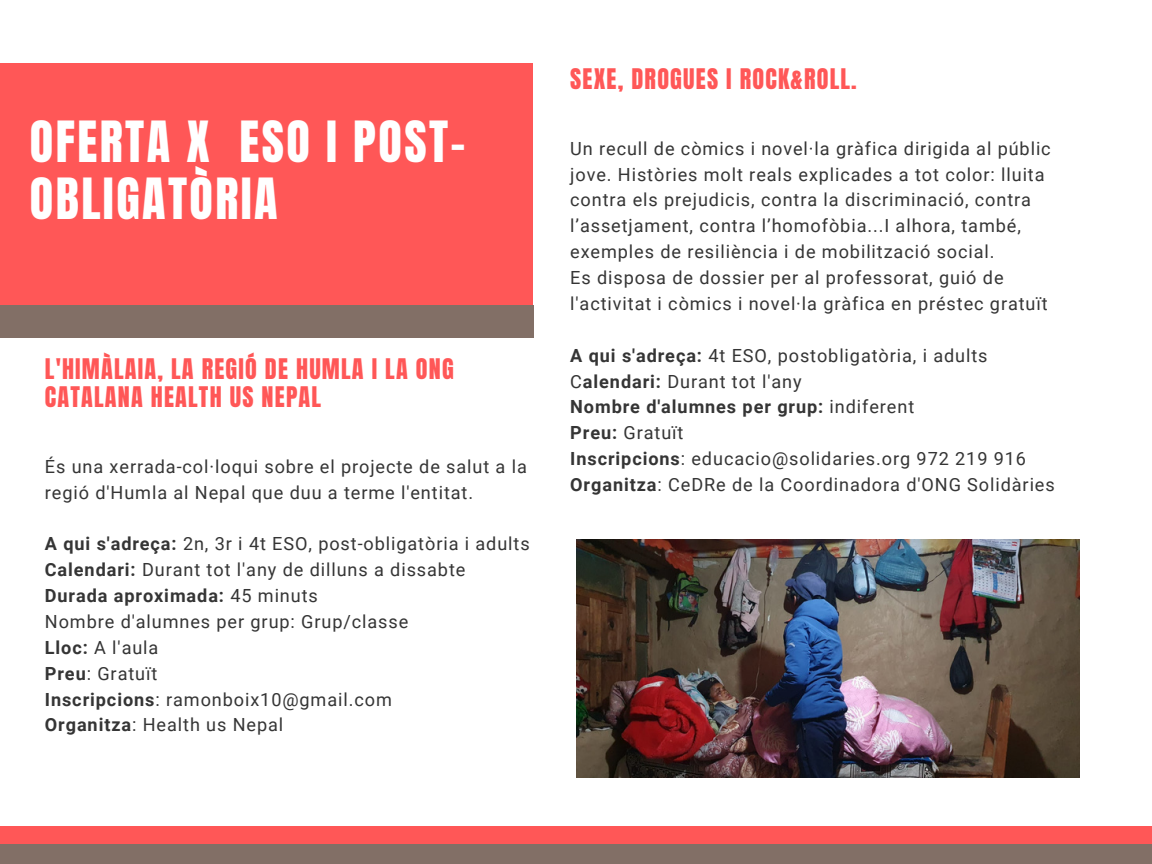
<style>
.page{position:relative;width:1152px;height:864px;background:#fff}
.page>*{position:absolute;margin:0;border:0;box-sizing:border-box;transform-origin:0 0}
.t1{font:48.3px/57.3px "Anton";letter-spacing:.05em;color:#fff}
.t2{font:24.15px/28.2px "Anton";letter-spacing:.05em;color:#ff5757}
.t3{font:18.15px/25.8px "Roboto";letter-spacing:.05em;color:#353535}
.t4{font:700 18.15px "Roboto";letter-spacing:.05em;color:#353535}
.s1{font-weight:700}
.s2{font-weight:400}
</style>
<div class="page">
<div style="left:0;top:827px;width:1152px;height:37px;background:#ff5757"></div>
<div style="left:0;top:63px;width:533px;height:261px;background:#ff5757"></div>
<img style="left:576px;top:539px;width:504px;height:239px">
<div style="left:0;top:845px;width:1152px;height:19px;background:#826f66"></div>
<div style="left:0;top:306px;width:533px;height:31px;background:#826f66"></div>
<h1 class="t1" style="left:30px;top:114px;width:437px">OFERTA X ESO I POST-<br>OBLIGATÒRIA</h1>
<p class="t2" style="left:45px;top:355px;width:410px">L'HIMÀLAIA, LA REGIÓ DE HUMLA I LA ONG<br>CATALANA HEALTH US NEPAL</p>
<p class="t3" style="left:45px;top:454px;width:484px">És una xerrada-col·loqui sobre el projecte de salut a la regió d'Humla al Nepal que duu a terme l'entitat.</p>
<h2 class="t3" style="left:45px;top:531px;width:486px"><span class="s1">A qui s'adreça:</span> 2n, 3r i 4t ESO, post-obligatòria i adults</h2>
<p class="t3" style="left:45px;top:557px;width:422px"><span class="s1">Calendari:</span> Durant tot l'any de dilluns a dissabte</p>
<p class="t4" style="left:45px;top:585px;width:275px">Durada aproximada: <span class="s2">45 minuts</span></p>
<p class="t3" style="left:45px;top:609px;width:365px">Nombre d'alumnes per grup: Grup/classe</p>
<p class="t3" style="left:45px;top:635px;width:115px"><span class="s1">Lloc:</span> A l'aula</p>
<p class="t3" style="left:45px;top:661px;width:114px"><span class="s1">Preu</span>: Gratuït</p>
<p class="t3" style="left:45px;top:686px;width:349px"><span class="s1">Inscripcions</span>: ramonboix10@gmail.com</p>
<p class="t3" style="left:45px;top:712px;width:240px"><span class="s1">Organitza</span>: Health us Nepal</p>
<p class="t2" style="left:570px;top:66px;width:288px">SEXE, DROGUES I ROCK&amp;ROLL.</p>
<h2 class="t3" style="left:570px;top:136px;width:482px">Un recull de còmics i novel·la gràfica dirigida al públic jove. Històries molt reals explicades a tot color: lluita contra els prejudicis, contra la discriminació, contra l’assetjament, contra l’homofòbia...I alhora, també, exemples de resiliència i de mobilització social.</h2>
<p class="t3" style="left:570px;top:265px;width:479px">Es disposa de dossier per al professorat, guió de l'activitat i còmics i novel·la gràfica en préstec gratuït</p>
<p class="t3" style="left:570px;top:343px;width:419px"><span class="s1">A qui s'adreça:</span> 4t ESO, postobligatòria, i adults</p>
<p class="t3" style="left:570px;top:368px;width:233px">C<span class="s1">alendari:</span> Durant tot l'any</p>
<p class="t4" style="left:570px;top:397px;width:346px">Nombre d'alumnes per grup: <span class="s2">indiferent</span></p>
<p class="t3" style="left:570px;top:420px;width:115px"><span class="s1">Preu:</span> Gratuït</p>
<p class="t3" style="left:570px;top:446px;width:457px"><span class="s1">Inscripcions</span>: educacio@solidaries.org 972 219 916</p>
<p class="t3" style="left:570px;top:472px;width:486px"><span class="s1">Organitza</span>: CeDRe de la Coordinadora d'ONG Solidàries</p>
</div>
